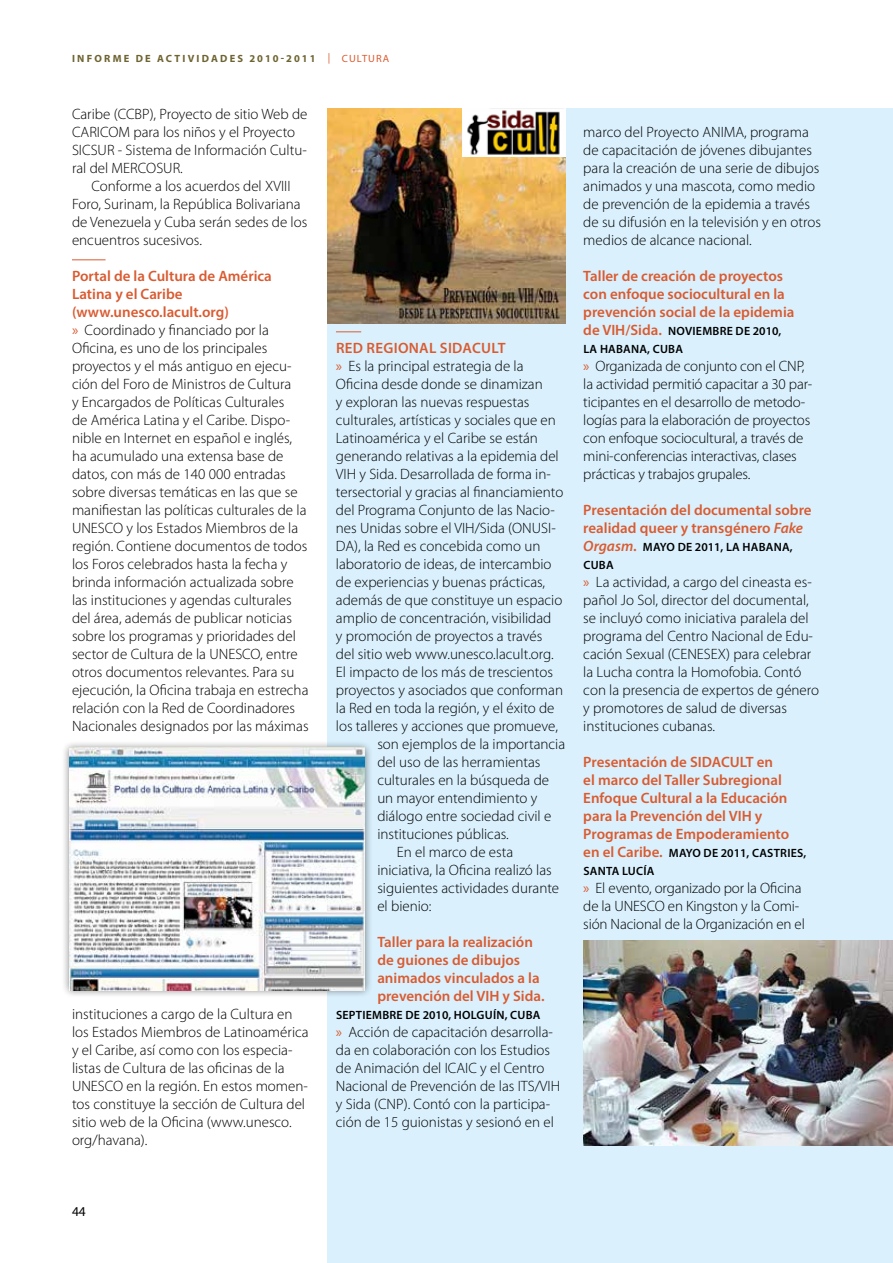
<style>
.page{position:relative;width:893px;height:1263px;background:#fff}
.page>*{position:absolute;margin:0;border:0;box-sizing:border-box;transform-origin:0 0}
.t1{font:300 15px/18px "Myriad Pro";color:#000}
.t2{font:600 15px/18px "Myriad Pro";color:#d95b31}
.t3{font:600 15px "Myriad Pro";letter-spacing:.02em;color:#d95b31}
.t4{font:13.5px "Myriad Pro";color:#000}
.t5{font:600 12px/18px "Myriad Pro";letter-spacing:.02em;color:#000}
.t6{font:700 10.5px "Myriad Pro";letter-spacing:.21em;color:#6e6431}
.s1{font-weight:400;color:#d95b31}
.s2{font-weight:600;color:#d95b31}
.s3{font-size:15px;color:#d95b31}
.s4{font-style:italic}
.s5{font-style:italic;font-size:15px;color:#d95b31}
</style>
<div class="page">
<div style="left:328px;top:108px;width:565px;height:1155px;background:#daf1fd"></div>
<hr style="left:72px;top:260px;width:34px;height:1px;background:#d95b31">
<div style="left:61px;top:740px;width:312px;height:258px;background:#000;opacity:.5"></div>
<img style="left:69px;top:748px;width:296px;height:242px">
<img style="left:583px;top:940px;width:310px;height:205px">
<svg style="left:336px;top:332px;width:25px;height:1px"></svg>
<img style="left:328px;top:108px;width:237px;height:216px">
<img style="left:463px;top:108px;width:102px;height:49px">
<p class="t6" style="left:72px;top:51px;width:319px">INFORME DE ACTIVIDADES 2010-2011 <span class="s1">| CULTURA</span></p>
<p class="t1" style="left:72px;top:105px;width:237px">Caribe (CCBP), Proyecto de sitio Web de<br>CARICOM para los niños y el Proyecto<br>SICSUR - Sistema de Información Cultu&shy;ral del MERCOSUR.</p>
<p class="t1" style="left:72px;top:177px;width:237px;text-indent:20px">Conforme a los acuerdos del XVIII Foro, Surinam, la República Bolivariana de Venezuela y Cuba serán sedes de los encuentros sucesivos.</p>
<p class="t1" style="left:72px;top:267px;width:238px"><span class="s2">Portal de la Cultura de América Latina y el Caribe (www.unesco.lacult.org)<br></span><span class="s1">»</span> Coordinado y financiado por la Oficina, es uno de los principales proyectos y el más antiguo en ejecu&shy;ción del Foro de Ministros de Cultura<br>y Encargados de Políticas Culturales<br>de América Latina y el Caribe. Dispo&shy;nible en Internet en español e inglés, ha acumulado una extensa base de datos, con más de 140 000 entradas sobre diversas temáticas en las que se manifiestan las políticas culturales de la UNESCO y los Estados Miembros de la región. Contiene documentos de todos los Foros celebrados hasta la fecha y brinda información actualizada sobre las instituciones y agendas culturales del área, además de publicar noticias sobre los programas y prioridades del sector de Cultura de la UNESCO, entre otros documentos relevantes. Para su ejecución, la Oficina trabaja en estrecha relación con la Red de Coordinadores Nacionales designados por las máximas</p>
<p class="t1" style="left:72px;top:1005px;width:238px">instituciones a cargo de la Cultura en los Estados Miembros de Latinoamérica y el Caribe, así como con los especia&shy;listas de Cultura de las oficinas de la UNESCO en la región. En estos momen&shy;tos constituye la sección de Cultura del sitio web de la Oficina (www.unesco. org/havana).</p>
<p class="t3" style="left:336px;top:339px;width:113px">Red Regional SIDAC</p>
<p class="t2" style="left:481px;top:339px;width:18px">ULT</p>
<p class="t1" style="left:336px;top:357px;width:189px"><span class="s1">»</span> Es la principal estrategia de la</p>
<p class="t1" style="left:336px;top:375px;width:208px">Oficina desde donde se dinamizan</p>
<p class="t1" style="left:336px;top:393px;width:195px">y exploran las nuevas respuestas</p>
<p class="t1" style="left:336px;top:411px;width:221px">culturales, artísticas y sociales que en</p>
<p class="t1" style="left:336px;top:429px;width:204px">Latinoamérica y el Caribe se están</p>
<p class="t1" style="left:336px;top:447px;width:224px">generando relativas a la epidemia del</p>
<p class="t1" style="left:336px;top:465px;width:217px">VIH y Sida. Desarrollada de forma in-</p>
<p class="t1" style="left:336px;top:483px;width:229px">tersectorial y gracias al financiamiento</p>
<p class="t1" style="left:336px;top:501px;width:220px">del Programa Conjunto de las Nacio-</p>
<p class="t1" style="left:336px;top:519px;width:221px">nes Unidas sobre el VIH/Sida (ONUSI-</p>
<p class="t1" style="left:336px;top:537px;width:206px">DA), la Red es concebida como un</p>
<p class="t1" style="left:336px;top:555px;width:217px">laboratorio de ideas, de intercambio</p>
<p class="t1" style="left:336px;top:573px;width:211px">de experiencias y buenas prácticas,</p>
<p class="t1" style="left:336px;top:591px;width:228px">además de que constituye un espacio</p>
<p class="t1" style="left:336px;top:609px;width:217px">amplio de concentración, visibilidad</p>
<p class="t1" style="left:336px;top:627px;width:208px">y promoción de proyectos a través</p>
<p class="t1" style="left:336px;top:645px;width:219px">del sitio web www.unesco.lacult.org.</p>
<p class="t1" style="left:336px;top:663px;width:219px">El impacto de los más de trescientos</p>
<p class="t1" style="left:336px;top:681px;width:229px">proyectos y asociados que conforman</p>
<p class="t1" style="left:336px;top:699px;width:220px">la Red en toda la región, y el éxito de</p>
<p class="t1" style="left:336px;top:717px;width:224px">los talleres y acciones que promueve,</p>
<p class="t1" style="left:377px;top:735px;width:189px">son ejemplos de la importancia</p>
<p class="t1" style="left:377px;top:753px;width:165px">del uso de las herramientas</p>
<p class="t1" style="left:377px;top:771px;width:173px">culturales en la búsqueda de</p>
<p class="t1" style="left:377px;top:789px;width:162px">un mayor entendimiento y</p>
<p class="t1" style="left:377px;top:807px;width:176px">diálogo entre sociedad civil e</p>
<p class="t1" style="left:377px;top:825px;width:133px">instituciones públicas.</p>
<p class="t1" style="left:397px;top:843px;width:118px">En el marco de esta</p>
<p class="t1" style="left:377px;top:861px;width:176px">iniciativa, la Oficina realizó las</p>
<p class="t1" style="left:377px;top:879px;width:183px">siguientes actividades durante</p>
<p class="t1" style="left:377px;top:897px;width:56px">el bienio:</p>
<p class="t2" style="left:377px;top:933px;width:169px">Taller para la realización de guiones de dibujos animados vinculados a la prevención del VIH y Sida.</p>
<p class="t5" style="left:336px;top:1006px;width:206px">septiembre de 2010, Holguín, Cu ba</p>
<p class="t1" style="left:336px;top:1023px;width:226px"><span class="s1">»</span> Acción de capacitación desarrolla&shy;da en colaboración con los Estudios de Animación del ICAIC y el Centro Nacional de Prevención de las ITS/VIH y Sida (CNP). Contó con la participa&shy;ción de 15 guionistas y sesionó en el</p>
<p class="t1" style="left:583px;top:123px;width:239px">marco del Proyecto ANIMA, programa de capacitación de jóvenes dibujantes para la creación de una serie de dibujos animados y una mascota, como medio de prevención de la epidemia a través de su difusión en la televisión y en otros medios de alcance nacional.</p>
<p class="t2" style="left:583px;top:267px;width:213px">Taller de creación de proyectos con enfoque sociocultural en la prevención social de la epidemia</p>
<p class="t5" style="left:583px;top:322px;width:200px"><span class="s3">de VIH/Sida.</span> noviembre de 2010,<br>La Habana, Cu ba</p>
<p class="t1" style="left:583px;top:357px;width:231px"><span class="s1">»</span> Organizada de conjunto con el CNP, la actividad permitió capacitar a 30 par&shy;ticipantes en el desarrollo de metodo&shy;logías para la elaboración de proyectos con enfoque sociocultural, a través de mini-conferencias interactivas, clases prácticas y trabajos grupales.</p>
<p class="t2" style="left:583px;top:501px;width:230px">Presentación del documental sobre realidad queer y transgénero <span class="s4">Fake</span></p>
<p class="t5" style="left:583px;top:538px;width:211px"><span class="s5">Orgasm</span><span class="s3">.</span> mayo de 2011, La Habana,<br>Cu ba</p>
<p class="t1" style="left:583px;top:573px;width:237px"><span class="s1">»</span> La actividad, a cargo del cineasta es&shy;pañol Jo Sol, director del documental, se incluyó como iniciativa paralela del programa del Centro Nacional de Edu&shy;cación Sexual (CENESEX) para celebrar la Lucha contra la Homofobia. Contó con la presencia de expertos de género y promotores de salud de diversas instituciones cubanas.</p>
<p class="t2" style="left:583px;top:753px;width:116px">Presentación de SIDAC</p>
<p class="t2" style="left:583px;top:753px;width:207px;text-indent:147px">ULT en<br>el marco del Taller Subregional<br>Enfoque Cultural a la Educación para la Prevención del VIH y<br>Programas de Empoderamiento</p>
<p class="t5" style="left:583px;top:844px;width:225px"><span class="s3">en el Caribe.</span> mayo de 2011, Castries,<br>Santa Lucía</p>
<p class="t1" style="left:583px;top:879px;width:223px"><span class="s1">»</span> El evento, organizado por la Oficina de la UNESCO en Kingston y la Comi&shy;sión Nacional de la Organización en el</p>
<p class="t4" style="left:72px;top:1203px;width:15px">44</p>
</div>
